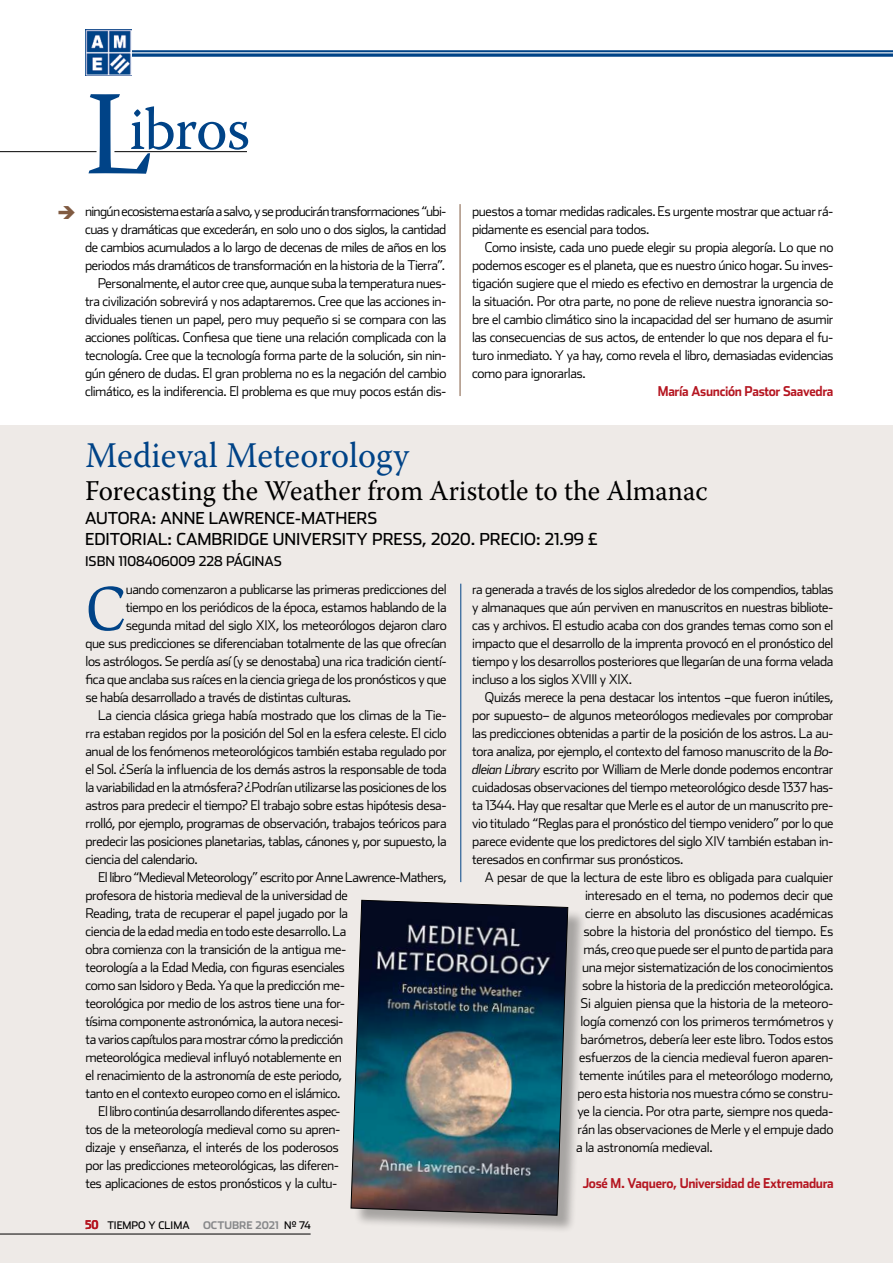
<style>
.page{position:relative;width:893px;height:1263px;background:#fff}
.page>*{position:absolute;margin:0;border:0;box-sizing:border-box;transform-origin:0 0}
.t1{font:64.05px "Slimbach Std";color:#004387}
.t2{font:60px "Warnock Pro";letter-spacing:-.02em;color:#004387}
.t3{font:36px "Warnock Pro";color:#004387;scale:.95 1}
.t4{font:28.5px "Warnock Pro";color:#000;scale:.95 1}
.t5{font:16.5px "Stainless";color:#000}
.t6{font:300 13.5px/18px "Stainless";letter-spacing:-.03em;color:#000;text-align:justify}
.t7{font:700 13.5px "Stainless";letter-spacing:-.025em;color:#b51621;scale:.91 1}
.t8{font:13.5px "Stainless";color:#000}
.t9{font:700 10.5px "Stainless";color:#87888a}
.t10{font:10.5px "Stainless";color:#000}
.s1{font-size:120px}
.s2{font-family:"Stainless Cond";font-weight:700;font-size:12px;color:#b51621}
.s3{font-weight:400;color:#000}
.s4{font-style:italic}
</style>
<div class="page">
<img style="left:85px;top:30px;width:46px;height:46px">
<div style="left:0;top:425px;width:893px;height:838px;background:#eeeae7"></div>
<hr style="left:0;top:1234px;width:311px;height:1px;background:#000">
<svg style="left:85px;top:50px;width:808px;height:6px;background:#245d97"></svg>
<hr style="left:130px;top:52px;width:763px;height:1px;background:#fff">
<hr style="left:460px;top:204px;width:1px;height:192px;background:#805a41">
<hr style="left:460px;top:584px;width:1px;height:298px;background:#004387">
<div style="left:353px;top:902px;width:233px;height:331px;background:#000;opacity:.3"></div>
<img style="left:351px;top:900px;width:217px;height:315px">
<hr style="left:114px;top:151px;width:133px;height:1px;background:#000">
<hr style="left:0;top:151px;width:97px;height:1px;background:#000">
<h2 class="t2" style="left:85px;top:93px;width:167px"><span class="s1">L</span>ibros</h2>
<p class="t6" style="left:85px;top:202px;width:363px;text-align:right">ningún ecosistema estaría a salvo, y se producirán transformaciones “ubi&shy;cuas y dramáticas que excederán, en solo uno o dos siglos, la cantidad de cambios acumulados a lo largo de decenas de miles de años en los periodos más dramáticos de transformación en la historia de la Tierra”.<br>Personalmente, el autor cree que, aunque suba la temperatura nues&shy;tra civilización sobrevirá y nos adaptaremos. Cree que las acciones in&shy;dividuales tienen un papel, pero muy pequeño si se compara con las acciones políticas. Confiesa que tiene una relación complicada con la tecnología. Cree que la tecnología forma parte de la solución, sin nin&shy;gún género de dudas. El gran problema no es la negación del cambio climático, es la indiferencia. El problema es que muy pocos están dis-</p>
<p class="t6" style="left:472px;top:202px;width:363px">puestos a tomar medidas radicales. Es urgente mostrar que actuar rá&shy;pidamente es esencial para todos.</p>
<p class="t6" style="left:472px;top:238px;width:363px;text-indent:13px">Como insiste, cada uno puede elegir su propia alegoría. Lo que no podemos escoger es el planeta, que es nuestro único hogar. Su inves&shy;tigación sugiere que el miedo es efectivo en demostrar la urgencia de la situación. Por otra parte, no pone de relieve nuestra ignorancia so&shy;bre el cambio climático sino la incapacidad del ser humano de asumir las consecuencias de sus actos, de entender lo que nos depara el fu&shy;turo inmediato. Y ya hay, como revela el libro, demasiadas evidencias como para ignorarlas.</p>
<p class="t7" style="left:658px;top:383px;width:194px">María Asunción Pastor Saavedra</p>
<h3 class="t3" style="left:85px;top:433px;width:342px">Medieval Meteorology</h3>
<h3 class="t4" style="left:85px;top:473px;width:657px">Forecasting the Weather from Aristotle to the Almanac</h3>
<p class="t5" style="left:85px;top:509px;width:13px">AUTORA</p>
<p class="t5" style="left:152px;top:509px;width:227px">: ANNE LAWRENCE-MATHERS</p>
<p class="t5" style="left:85px;top:529px;width:11px">EDITORIAL</p>
<p class="t5" style="left:168px;top:529px;width:322px">: CAMBRIDGE UNIVERSITY PRESS, 2020. PRECIO</p>
<p class="t5" style="left:536px;top:529px;width:63px">: 21.99 £</p>
<p class="t8" style="left:85px;top:553px;width:8px">ISBN</p>
<p class="t8" style="left:119px;top:553px;width:165px">1108406009 228 PÁGINAS</p>
<h1 class="t1" style="left:85px;top:572px;width:42px">C</h1>
<p class="t6" style="left:126px;top:580px;width:322px">uando comenzaron a publicarse las primeras predicciones del</p>
<p class="t6" style="left:126px;top:598px;width:322px">tiempo en los periódicos de la época, estamos hablando de la</p>
<p class="t6" style="left:126px;top:616px;width:322px">segunda mitad del siglo XIX, los meteorólogos dejaron claro</p>
<p class="t6" style="left:85px;top:634px;width:363px">que sus predicciones se diferenciaban totalmente de las que ofrecían</p>
<p class="t6" style="left:85px;top:652px;width:363px">los astrólogos. Se perdía así (y se denostaba) una rica tradición cientí-</p>
<p class="t6" style="left:85px;top:670px;width:363px">fica que anclaba sus raíces en la ciencia griega de los pronósticos y que</p>
<p class="t6" style="left:85px;top:688px;width:267px">se había desarrollado a través de distintas culturas.</p>
<p class="t6" style="left:98px;top:706px;width:350px">La ciencia clásica griega había mostrado que los climas de la Tie-</p>
<p class="t6" style="left:85px;top:724px;width:363px">rra estaban regidos por la posición del Sol en la esfera celeste. El ciclo</p>
<p class="t6" style="left:85px;top:742px;width:363px">anual de los fenómenos meteorológicos también estaba regulado por</p>
<p class="t6" style="left:85px;top:760px;width:363px">el Sol. ¿Sería la influencia de los demás astros la responsable de toda</p>
<p class="t6" style="left:85px;top:778px;width:363px">la variabilidad en la atmósfera? ¿Podrían utilizarse las posiciones de los</p>
<p class="t6" style="left:85px;top:796px;width:363px">astros para predecir el tiempo? El trabajo sobre estas hipótesis desa-</p>
<p class="t6" style="left:85px;top:814px;width:363px">rrolló, por ejemplo, programas de observación, trabajos teóricos para</p>
<p class="t6" style="left:85px;top:832px;width:363px">predecir las posiciones planetarias, tablas, cánones y, por supuesto, la</p>
<p class="t6" style="left:85px;top:850px;width:114px">ciencia del calendario.</p>
<p class="t6" style="left:98px;top:868px;width:350px">El libro “Medieval Meteorology” escrito por Anne Lawrence-Mathers,</p>
<p class="t6" style="left:85px;top:886px;width:264px">profesora de historia medieval de la universidad de</p>
<p class="t6" style="left:85px;top:904px;width:264px">Reading, trata de recuperar el papel jugado por la</p>
<p class="t6" style="left:85px;top:922px;width:262px">ciencia de la edad media en todo este desarrollo. La</p>
<p class="t6" style="left:85px;top:940px;width:262px">obra comienza con la transición de la antigua me-</p>
<p class="t6" style="left:85px;top:958px;width:261px">teorología a la Edad Media, con figuras esenciales</p>
<p class="t6" style="left:85px;top:976px;width:261px">como san Isidoro y Beda. Ya que la predicción me-</p>
<p class="t6" style="left:85px;top:994px;width:261px">teorológica por medio de los astros tiene una for-</p>
<p class="t6" style="left:85px;top:1012px;width:259px">tísima componente astronómica, la autora necesi-</p>
<p class="t6" style="left:85px;top:1030px;width:259px">ta varios capítulos para mostrar cómo la predicción</p>
<p class="t6" style="left:85px;top:1048px;width:258px">meteorológica medieval influyó notablemente en</p>
<p class="t6" style="left:85px;top:1066px;width:258px">el renacimiento de la astronomía de este periodo,</p>
<p class="t6" style="left:85px;top:1084px;width:256px">tanto en el contexto europeo como en el islámico.</p>
<p class="t6" style="left:98px;top:1102px;width:244px">El libro continúa desarrollando diferentes aspec-</p>
<p class="t6" style="left:85px;top:1120px;width:257px">tos de la meteorología medieval como su apren-</p>
<p class="t6" style="left:85px;top:1138px;width:255px">dizaje y enseñanza, el interés de los poderosos</p>
<p class="t6" style="left:85px;top:1156px;width:255px">por las predicciones meteorológicas, las diferen-</p>
<p class="t6" style="left:85px;top:1174px;width:254px">tes aplicaciones de estos pronósticos y la cultu-</p>
<p class="t10" style="left:85px;top:1219px;width:106px"><span class="s2">50</span> TIEMPO YCLIMA</p>
<p class="t9" style="left:203px;top:1219px;width:109px">OCTUBRE 2021 <span class="s3">Nº 74</span></p>
<p class="t6" style="left:472px;top:580px;width:363px">ra generada a través de los siglos alrededor de los compendios, tablas y almanaques que aún perviven en manuscritos en nuestras bibliote&shy;cas y archivos. El estudio acaba con dos grandes temas como son el impacto que el desarrollo de la imprenta provocó en el pronóstico del tiempo y los desarrollos posteriores que llegarían de una forma velada incluso a los siglos XVIII y XIX.</p>
<p class="t6" style="left:472px;top:688px;width:363px;text-indent:13px">Quizás merece la pena destacar los intentos –que fueron inútiles, por supuesto– de algunos meteorólogos medievales por comprobar las predicciones obtenidas a partir de la posición de los astros. La au&shy;tora analiza, por ejemplo, el contexto del famoso manuscrito de la <span class="s4">Bo&shy;dleian Library</span> escrito por William de Merle donde podemos encontrar cuidadosas observaciones del tiempo meteorológico desde 1337 has&shy;ta 1344. Hay que resaltar que Merle es el autor de un manuscrito pre&shy;vio titulado “Reglas para el pronóstico del tiempo venidero” por lo que parece evidente que los predictores del siglo XIV también estaban in&shy;teresados en confirmar sus pronósticos.</p>
<p class="t6" style="left:485px;top:868px;width:350px">A pesar de que la lectura de este libro es obligada para cualquier</p>
<p class="t6" style="left:585px;top:886px;width:250px">interesado en el tema, no podemos decir que</p>
<p class="t6" style="left:585px;top:904px;width:250px">cierre en absoluto las discusiones académicas</p>
<p class="t6" style="left:583px;top:922px;width:251px">sobre la historia del pronóstico del tiempo. Es</p>
<p class="t6" style="left:583px;top:940px;width:251px">más, creo que puede ser el punto de partida para</p>
<p class="t6" style="left:582px;top:958px;width:253px">una mejor sistematización de los conocimientos</p>
<p class="t6" style="left:582px;top:976px;width:253px">sobre la historia de la predicción meteorológica.</p>
<p class="t6" style="left:580px;top:994px;width:254px">Si alguien piensa que la historia de la meteoro-</p>
<p class="t6" style="left:580px;top:1012px;width:254px">logía comenzó con los primeros termómetros y</p>
<p class="t6" style="left:580px;top:1030px;width:254px">barómetros, debería leer este libro. Todos estos</p>
<p class="t6" style="left:579px;top:1048px;width:256px">esfuerzos de la ciencia medieval fueron aparen-</p>
<p class="t6" style="left:579px;top:1066px;width:256px">temente inútiles para el meteorólogo moderno,</p>
<p class="t6" style="left:577px;top:1084px;width:257px">pero esta historia nos muestra cómo se constru-</p>
<p class="t6" style="left:577px;top:1102px;width:257px">ye la ciencia. Por otra parte, siempre nos queda-</p>
<p class="t6" style="left:577px;top:1120px;width:257px">rán las observaciones de Merle y el empuje dado</p>
<p class="t6" style="left:576px;top:1138px;width:138px">a la astronomía medieval.</p>
<p class="t7" style="left:583px;top:1175px;width:277px">José M. Vaquero, Universidad de Extremadura</p>
</div>
